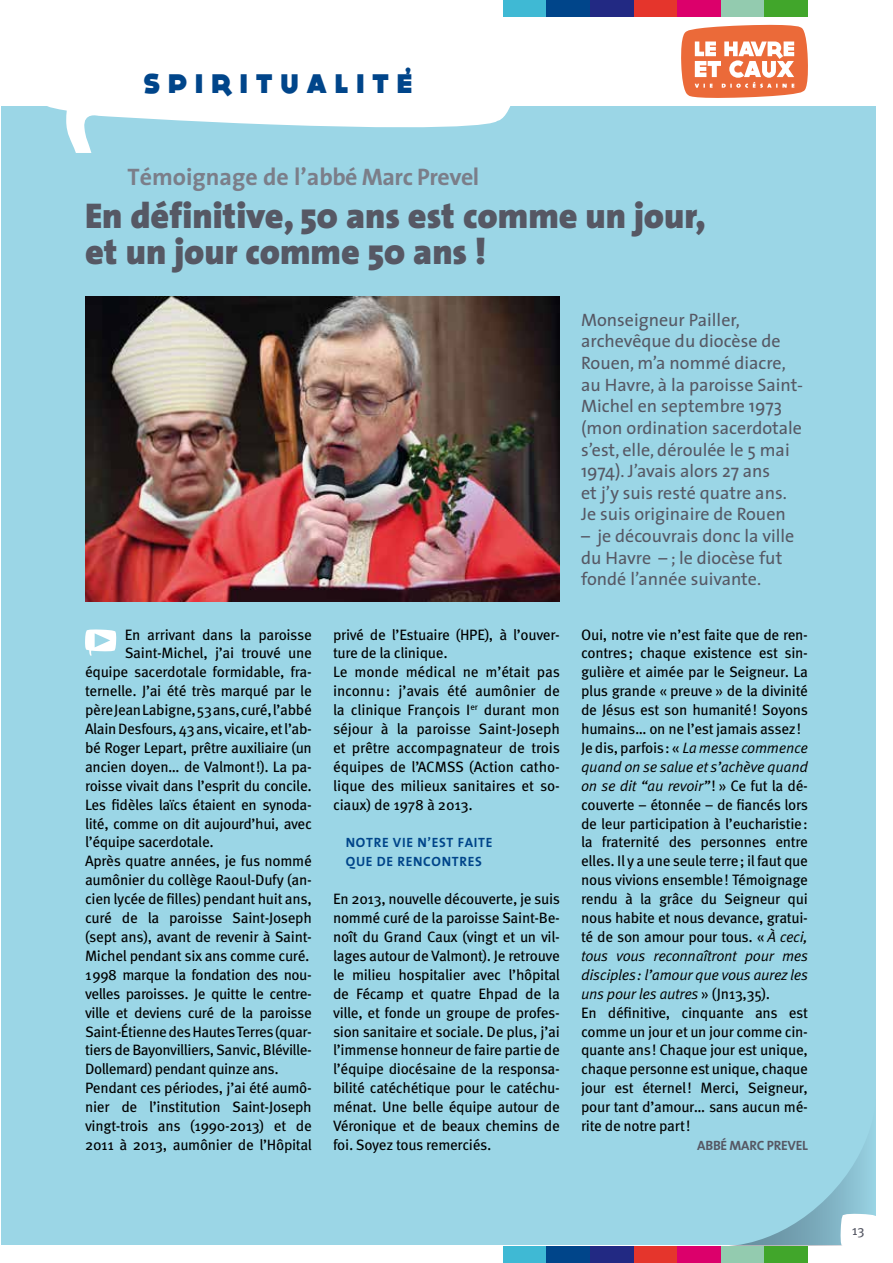
<style>
.page{position:relative;width:893px;height:1263px;background:#fff}
.page>*{position:absolute;margin:0;border:0;box-sizing:border-box;transform-origin:0 0}
.t1{font:900 36px/36px "The Sans";color:#565864}
.t2{font:800 27px "DOCK11";letter-spacing:.3em;color:#00458a}
.t3{font:700 24px "The Sans";color:#7b7e89}
.t4{font:18px/21.6px "The Sans Plain";color:#565864}
.t5{font:15px/18.9px "Meta Pro";letter-spacing:-.025em;color:#000;text-align:justify}
.t6{font:15px/18.9px "Meta Pro Norm Ita";letter-spacing:-.02em;color:#000}
.t7{font:700 13.5px/18.9px "The Sans";letter-spacing:.05em;color:#00458a}
.t8{font:700 13.5px "The Sans";letter-spacing:-.02em;color:#565864}
.t9{font:13.5px "Meta Pro";color:#565864}
.s1{font-family:"Meta Pro Norm Ita"}
.s2{font-family:"Meta Pro"}
</style>
<div class="page">
<div style="left:1px;top:106px;width:875px;height:1139px;background:#9bd6e6"></div>
<svg style="left:47px;top:106px;width:464px;height:47px"></svg>
<img style="left:85px;top:296px;width:475px;height:306px">
<svg style="left:85px;top:629px;width:31px;height:26px"></svg>
<svg style="left:730px;top:1144px;width:146px;height:102px"></svg>
<svg style="left:681px;top:24px;width:127px;height:74px"></svg>
<div style="left:503px;top:0;width:43px;height:17px;background:#3fb9d4"></div>
<div style="left:546px;top:0;width:44px;height:17px;background:#00458a"></div>
<div style="left:590px;top:0;width:44px;height:17px;background:#222983"></div>
<div style="left:634px;top:0;width:43px;height:17px;background:#e5352c"></div>
<div style="left:677px;top:0;width:44px;height:17px;background:#dc006b"></div>
<div style="left:721px;top:0;width:44px;height:17px;background:#93cbaf"></div>
<div style="left:764px;top:0;width:44px;height:17px;background:#41a62b"></div>
<div style="left:503px;top:1246px;width:43px;height:17px;background:#3fb9d4"></div>
<div style="left:546px;top:1246px;width:44px;height:17px;background:#00458a"></div>
<div style="left:590px;top:1246px;width:44px;height:17px;background:#222983"></div>
<div style="left:634px;top:1246px;width:43px;height:17px;background:#e5352c"></div>
<div style="left:677px;top:1246px;width:44px;height:17px;background:#dc006b"></div>
<div style="left:721px;top:1246px;width:44px;height:17px;background:#93cbaf"></div>
<div style="left:764px;top:1246px;width:44px;height:17px;background:#41a62b"></div>
<h2 class="t2" style="left:404px;top:50px;width:9px">,</h2>
<h2 class="t2" style="left:143px;top:71px;width:271px">SPIRITUALITE</h2>
<h3 class="t3" style="left:128px;top:157px;width:353px">Témoignage de l’abbé Marc Prevel</h3>
<h1 class="t1" style="left:85px;top:197px;width:622px">En définitive, 50 ans est comme un jour, et un jour comme 50 ans !</h1>
<p class="t5" style="left:125px;top:624px;width:189px">En arrivant dans la paroisse</p>
<p class="t5" style="left:125px;top:643px;width:189px">Saint-Michel, j’ai trouvé une</p>
<p class="t5" style="left:85px;top:662px;width:228px">équipe sacerdotale formidable, fra-</p>
<p class="t5" style="left:85px;top:681px;width:228px">ternelle. J’ai été très marqué par le</p>
<p class="t5" style="left:85px;top:699px;width:228px">père Jean Labigne, 53 ans, curé, l’abbé</p>
<p class="t5" style="left:85px;top:718px;width:228px">Alain Desfours, 43 ans, vicaire, et l’ab-</p>
<p class="t5" style="left:85px;top:737px;width:228px">bé Roger Lepart, prêtre auxiliaire (un</p>
<p class="t5" style="left:85px;top:756px;width:228px">ancien doyen… de Valmont!). La pa-</p>
<p class="t5" style="left:85px;top:775px;width:228px">roisse vivait dans l’esprit du concile.</p>
<p class="t5" style="left:85px;top:794px;width:228px">Les fidèles laïcs étaient en synoda-</p>
<p class="t5" style="left:85px;top:813px;width:228px">lité, comme on dit aujourd’hui, avec</p>
<p class="t5" style="left:85px;top:832px;width:130px">l’équipe sacerdotale.</p>
<p class="t5" style="left:85px;top:851px;width:228px">Après quatre années, je fus nommé</p>
<p class="t5" style="left:85px;top:870px;width:228px">aumônier du collège Raoul-Dufy (an-</p>
<p class="t5" style="left:85px;top:888px;width:228px">cien lycée de filles) pendant huit ans,</p>
<p class="t5" style="left:85px;top:907px;width:228px">curé de la paroisse Saint-Joseph</p>
<p class="t5" style="left:85px;top:926px;width:228px">(sept ans), avant de revenir à Saint-</p>
<p class="t5" style="left:85px;top:945px;width:226px">Michel pendant six ans comme curé.</p>
<p class="t5" style="left:85px;top:964px;width:228px">1998 marque la fondation des nou-</p>
<p class="t5" style="left:85px;top:983px;width:228px">velles paroisses. Je quitte le centre-</p>
<p class="t5" style="left:85px;top:1002px;width:228px">ville et deviens curé de la paroisse</p>
<p class="t5" style="left:85px;top:1021px;width:228px">Saint-Étienne des Hautes Terres (quar-</p>
<p class="t5" style="left:85px;top:1040px;width:228px">tiers de Bayonvilliers, Sanvic, Bléville-</p>
<p class="t5" style="left:85px;top:1059px;width:195px">Dollemard) pendant quinze ans.</p>
<p class="t5" style="left:85px;top:1077px;width:228px">Pendant ces périodes, j’ai été aumô-</p>
<p class="t5" style="left:85px;top:1096px;width:228px">nier de l’institution Saint-Joseph</p>
<p class="t5" style="left:85px;top:1115px;width:228px">vingt-trois ans (1990-2013) et de</p>
<p class="t5" style="left:85px;top:1134px;width:228px">2011 à 2013, aumônier de l’Hôpital</p>
<p class="t5" style="left:333px;top:624px;width:228px;text-align:left">privé de l’Estuaire (HPE), à l’ouver&shy;ture de la clinique.<br>Le monde médical ne m’était pas inconnu: j’avais été aumônier de la clinique François I<sup>er</sup> durant mon séjour à la paroisse Saint-Joseph et prêtre accompagnateur de trois équipes de l’ACMSS (Action catho&shy;lique des milieux sanitaires et so&shy;ciaux) de 1978 à 2013.</p>
<p class="t7" style="left:346px;top:833px;width:148px">NOTRE VIE N’EST FAITE<br>QUE DE RENCONTRES</p>
<p class="t5" style="left:333px;top:888px;width:228px">En 2013, nouvelle découverte, je suis nommé curé de la paroisse Saint-Be&shy;noît du Grand Caux (vingt et un vil&shy;lages autour de Valmont). Je retrouve le milieu hospitalier avec l’hôpital de Fécamp et quatre Ehpad de la ville, et fonde un groupe de profes&shy;sion sanitaire et sociale. De plus, j’ai l’immense honneur de faire partie de l’équipe diocésaine de la responsa&shy;bilité catéchétique pour le catéchu&shy;ménat. Une belle équipe autour de Véronique et de beaux chemins de foi. Soyez tous remerciés.</p>
<p class="t4" style="left:581px;top:308px;width:223px">Monseigneur Pailler, archevêque du diocèse de<br>Rouen, m’a nommé diacre, au Havre, à la paroisse Saint-<br>Michel en septembre 1973 (mon ordination sacerdotale s’est, elle, déroulée le 5 mai<br>1974). J’avais alors 27 ans<br>et j’y suis resté quatre ans.<br>Je suis originaire de Rouen</p>
<p class="t4" style="left:581px;top:524px;width:215px">– je découvrais donc la ville du Havre – ; le diocèse fut fondé l’année suivante.</p>
<p class="t5" style="left:581px;top:624px;width:228px;text-align:left">Oui, notre vie n’est faite que de ren&shy;contres; chaque existence est sin&shy;gulière et aimée par le Seigneur. La plus grande « preuve » de la divinité de Jésus est son humanité! Soyons humains… on ne l’est jamais assez!<br>Je dis, parfois: « <span class="s1">La messe commence</span></p>
<p class="t6" style="left:581px;top:756px;width:228px">quand on se salue et s’achève quand on se dit “au revoir”<span class="s2">! » Ce fut la dé-</span></p>
<p class="t5" style="left:581px;top:794px;width:228px">couverte – étonnée – de fiancés lors de leur participation à l’eucharistie: la fraternité des personnes entre elles. Il y a une seule terre; il faut que nous vivions ensemble! Témoignage rendu à la grâce du Seigneur qui nous habite et nous devance, gratui&shy;té de son amour pour tous. « <span class="s1">À ceci,</span></p>
<p class="t6" style="left:581px;top:945px;width:228px;text-align:justify">tous vous reconnaîtront pour mes disciples: l’amour que vous aurez les uns pour les autres <span class="s2">» (Jn13,35).</span></p>
<p class="t5" style="left:581px;top:1002px;width:228px">En définitive, cinquante ans est comme un jour et un jour comme cin&shy;quante ans! Chaque jour est unique, chaque personne est unique, chaque jour est éternel! Merci, Seigneur, pour tant d’amour… sans aucun mé&shy;rite de notre part!</p>
<p class="t8" style="left:697px;top:1134px;width:112px">ABBÉ MARC PREVEL</p>
<p class="t9" style="left:852px;top:1220px;width:14px">13</p>
</div>
